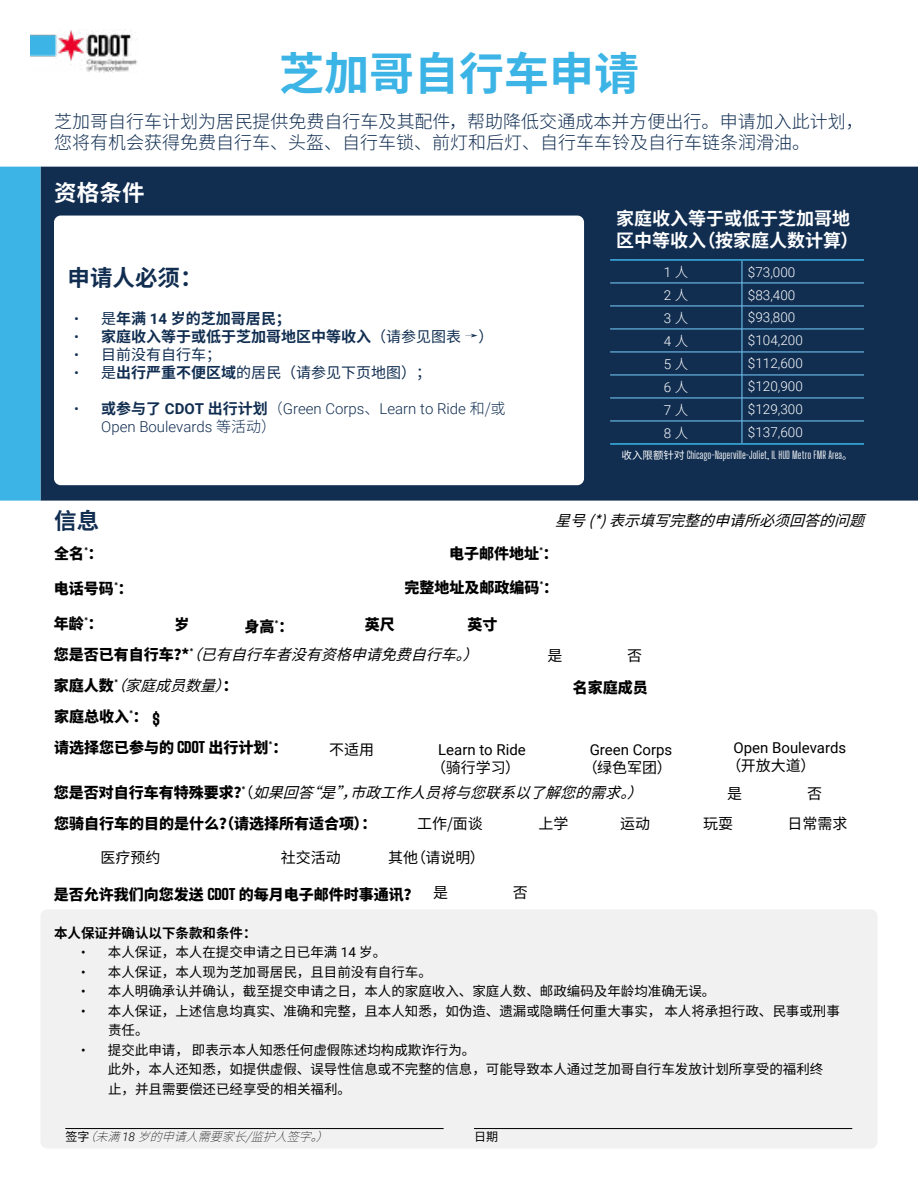
<style>
.page{position:relative;width:918px;height:1188px;background:#fff}
.page>*{position:absolute;margin:0;border:0;box-sizing:border-box;transform-origin:0 0}
.t1{font:700 45px "Noto Sans CJ Ksc";color:#3cb4e5}
.t2{font:700 22.5px "Noto Sans CJ Ksc";color:#112e51}
.t3{font:700 22.5px "Noto Sans CJ Ksc";color:#fff}
.t4{font:300 18px/21.6px "Noto Sans CJ Ksc";color:#112e51}
.t5{font:700 18px/21.6px "Noto Sans CJ Ksc";color:#fff}
.t6{font:900 15px "Noto Sans CJ Ksc";color:#000}
.t7{font:italic 15px "Noto Sans CJ Ksc";color:#000}
.t8{font:300 15px/18px "Roboto";color:#112e51}
.t9{font:15px "Noto Sans CJ Ksc";color:#000}
.t10{font:700 15px "Noto Sans CJ Ksc";color:#112e51}
.t11{font:15px "Roboto";color:#000}
.t12{font:15px "Noto Sans CJ Ksc";color:#112e51}
.t13{font:700 15px "Big Shoulders Display";color:#000;scale:.95 1}
.t14{font:13.5px/19.5px "Noto Sans CJ Ksc";color:#000}
.t15{font:300 13.5px "Roboto";color:#fff}
.t16{font:700 13.5px "Noto Sans CJ Ksc";color:#000}
.t17{font:italic 100 12px "Noto Sans CJ Ksc";color:#000}
.t18{font:12px "Noto Sans CJ Ksc";color:#000}
.t19{font:10.5px "Big Shoulders Display";color:#fff}
.s1{font-family:"Roboto";font-weight:300}
.s2{font-weight:400}
.s3{font-family:"Roboto"}
.s4{font-family:"Big Shoulders Display";font-weight:400}
.s5{font-weight:700}
.s6{font-family:"Noto Sans CJ Ksc";font-weight:700}
.s7{font-family:"Noto Sans CJ Ksc"}
.s8{font-family:"Big Shoulders Display";font-weight:700}
.s9{font-weight:900;font-style:normal}
.s10{font-family:"Big Shoulders Display"}
.s11{font-style:normal}
.s12{font-family:"Big Shoulders Display";font-weight:700;font-style:normal}
.s13{font-weight:400;font-style:normal}
</style>
<div class="page">
<div style="left:40px;top:909px;width:838px;height:240px;background:#f1f1f1;border-radius:7px"></div>
<div style="left:41px;top:167px;width:876px;height:333px;background:#112e51"></div>
<div style="left:40px;top:167px;width:878px;height:334px;border:2px solid #112e51"></div>
<div style="left:1px;top:167px;width:39px;height:333px;background:#3cb4e5"></div>
<div style="left:0;top:167px;width:40px;height:334px;border:2px solid #3cb4e5"></div>
<img style="left:30px;top:30px;width:108px;height:42px">
<div style="left:54px;top:216px;width:530px;height:269px;background:#fff;border-radius:7px"></div>
<hr style="left:610px;top:443px;width:132px;height:2px;background:#3cb4e5">
<hr style="left:742px;top:443px;width:122px;height:2px;background:#3cb4e5">
<hr style="left:610px;top:259px;width:132px;height:2px;background:#3cb4e5">
<hr style="left:742px;top:259px;width:122px;height:2px;background:#3cb4e5">
<hr style="left:610px;top:283px;width:132px;height:1px;background:#7ad1ff">
<hr style="left:742px;top:283px;width:122px;height:1px;background:#7ad1ff">
<hr style="left:610px;top:306px;width:132px;height:1px;background:#7ad1ff">
<hr style="left:742px;top:306px;width:122px;height:1px;background:#7ad1ff">
<hr style="left:610px;top:329px;width:132px;height:1px;background:#7ad1ff">
<hr style="left:742px;top:329px;width:122px;height:1px;background:#7ad1ff">
<hr style="left:610px;top:352px;width:132px;height:1px;background:#7ad1ff">
<hr style="left:742px;top:352px;width:122px;height:1px;background:#7ad1ff">
<hr style="left:610px;top:375px;width:132px;height:1px;background:#7ad1ff">
<hr style="left:742px;top:375px;width:122px;height:1px;background:#7ad1ff">
<hr style="left:610px;top:398px;width:132px;height:1px;background:#7ad1ff">
<hr style="left:742px;top:398px;width:122px;height:1px;background:#7ad1ff">
<hr style="left:610px;top:421px;width:132px;height:1px;background:#7ad1ff">
<hr style="left:742px;top:421px;width:122px;height:1px;background:#7ad1ff">
<svg style="left:742px;top:261px;width:1px;height:182px"></svg>
<hr style="left:65px;top:1128px;width:379px;height:1px;background:#000">
<hr style="left:474px;top:1128px;width:378px;height:1px;background:#000">
<h1 class="t1" style="left:279px;top:48px;width:361px">芝加哥自行车申请</h1>
<h3 class="t4" style="left:54px;top:111px;width:811px">芝加哥自行车计划为居民提供免费自行车及其配件，帮助降低交通成本并方便出行。申请加入此计划，您将有机会获得免费自行车、头盔、自行车锁、前灯和后灯、自行车车铃及自行车链条润滑油。</h3>
<h2 class="t3" style="left:54px;top:180px;width:92px">资格条件</h2>
<h2 class="t2" style="left:68px;top:266px;width:136px">申请人必须：</h2>
<p class="t10" style="left:74px;top:310px;width:218px"><span class="s1">•</span> <span class="s2">是</span>年满 <span class="s3">14</span> 岁的芝加哥居民；</p>
<p class="t10" style="left:74px;top:328px;width:421px"><span class="s1">•</span> 家庭收入等于或低于芝加哥地区中等收入<span class="s2">（请参见图表</span> <span class="s4">→</span><span class="s2">）</span></p>
<p class="t12" style="left:74px;top:346px;width:148px"><span class="s1">•</span> 目前没有自行车；</p>
<p class="t12" style="left:74px;top:364px;width:358px"><span class="s1">•</span> 是<span class="s5">出行严重不便区域</span>的居民（请参见下页地图）；</p>
<p class="t8" style="left:101px;top:399px;width:406px;text-indent:-27px">• <span class="s6">或参与了</span> <span class="s5">CDOT</span> <span class="s6">出行计划</span><span class="s7">（</span>Green Corps<span class="s7">、</span>Learn to Ride <span class="s7">和/或<br></span>Open Boulevards <span class="s7">等活动）</span></p>
<h2 class="t2" style="left:54px;top:508px;width:47px">信息</h2>
<h3 class="t5" style="left:616px;top:208px;width:244px">家庭收入等于或低于芝加哥地区中等收入（按家庭人数计算）</h3>
<p class="t15" style="left:664px;top:263px;width:26px">1 <span class="s7">人</span></p>
<p class="t15" style="left:748px;top:262px;width:49px">$73,000</p>
<p class="t15" style="left:664px;top:286px;width:26px">2 <span class="s7">人</span></p>
<p class="t15" style="left:748px;top:285px;width:49px">$83,400</p>
<p class="t15" style="left:664px;top:308px;width:26px">3 <span class="s7">人</span></p>
<p class="t15" style="left:748px;top:308px;width:49px">$93,800</p>
<p class="t15" style="left:664px;top:331px;width:26px">4 <span class="s7">人</span></p>
<p class="t15" style="left:748px;top:331px;width:56px">$104,200</p>
<p class="t15" style="left:664px;top:354px;width:26px">5 <span class="s7">人</span></p>
<p class="t15" style="left:748px;top:354px;width:56px">$112,600</p>
<p class="t15" style="left:664px;top:377px;width:26px">6 <span class="s7">人</span></p>
<p class="t15" style="left:748px;top:377px;width:56px">$120,900</p>
<p class="t15" style="left:664px;top:400px;width:26px">7 <span class="s7">人</span></p>
<p class="t15" style="left:748px;top:400px;width:56px">$129,300</p>
<p class="t15" style="left:664px;top:423px;width:26px">8 <span class="s7">人</span></p>
<p class="t15" style="left:748px;top:423px;width:56px">$137,600</p>
<p class="t19" style="left:622px;top:449px;width:232px"><span class="s7">收入限额针对</span> Chicago-Naperville-Joliet, IL HUD Metro FMR Area<span class="s7">。</span></p>
<p class="t7" style="left:555px;top:512px;width:322px">星号(*)表示填写完整的申请所必须回答的问题</p>
<p class="t6" style="left:54px;top:545px;width:50px">全名<span class="s8">*</span>：</p>
<p class="t6" style="left:449px;top:545px;width:110px">电子邮件地址<span class="s8">*</span>：</p>
<p class="t6" style="left:54px;top:580px;width:80px">电话号码<span class="s8">*</span>：</p>
<p class="t6" style="left:404px;top:579px;width:155px">完整地址及邮政编码<span class="s8">*</span>：</p>
<p class="t6" style="left:54px;top:615px;width:50px">年龄<span class="s8">*</span>：</p>
<p class="t6" style="left:174px;top:616px;width:16px">岁</p>
<p class="t6" style="left:245px;top:618px;width:50px">身高<span class="s8">*</span>：</p>
<p class="t6" style="left:365px;top:616px;width:31px">英尺</p>
<p class="t6" style="left:468px;top:616px;width:31px">英寸</p>
<p class="t7" style="left:54px;top:646px;width:437px"><span class="s9">您是否已有自行车？ *</span> （已有自行车者没有资格申请免费自行车。）</p>
<p class="t13" style="left:189px;top:644px;width:6px">*</p>
<p class="t9" style="left:548px;top:647px;width:16px">是</p>
<p class="t9" style="left:627px;top:647px;width:16px">否</p>
<p class="t7" style="left:54px;top:677px;width:189px"><span class="s9">家庭人数</span>（家庭成员数量）</p>
<p class="t13" style="left:114px;top:675px;width:6px">*</p>
<p class="t6" style="left:223px;top:677px;width:16px">：</p>
<p class="t6" style="left:573px;top:679px;width:76px">名家庭成员</p>
<p class="t6" style="left:54px;top:708px;width:107px">家庭总收入<span class="s8">*</span>： <span class="s10">$</span></p>
<p class="t6" style="left:54px;top:739px;width:235px">请选择您已参与的 <span class="s10">CDOT</span> 出行计划<span class="s8">*</span>：</p>
<p class="t11" style="left:438px;top:739px;width:89px">Learn to Ride</p>
<p class="t9" style="left:431px;top:759px;width:90px">（骑行学习）</p>
<p class="t9" style="left:329px;top:741px;width:46px">不适用</p>
<p class="t11" style="left:590px;top:739px;width:84px">Green Corps</p>
<p class="t9" style="left:583px;top:759px;width:90px">（绿色军团）</p>
<p class="t11" style="left:733px;top:737px;width:114px">Open Boulevards</p>
<p class="t9" style="left:727px;top:757px;width:90px">（开放大道）</p>
<p class="t7" style="left:54px;top:784px;width:601px"><span class="s9">您是否对自行车有特殊要求？</span><span class="s11">（</span><span class="s12">*</span> 如果回答“是”，市政工作人员将与您联系以了解您的需求。）</p>
<p class="t9" style="left:727px;top:785px;width:16px">是</p>
<p class="t9" style="left:807px;top:785px;width:16px">否</p>
<p class="t6" style="left:54px;top:815px;width:324px">您骑自行车的目的是什么？（请选择所有适合项）：</p>
<p class="t9" style="left:417px;top:815px;width:67px">工作/面谈</p>
<p class="t9" style="left:539px;top:815px;width:31px">上学</p>
<p class="t9" style="left:620px;top:815px;width:31px">运动</p>
<p class="t9" style="left:703px;top:815px;width:31px">玩耍</p>
<p class="t9" style="left:788px;top:815px;width:61px">日常需求</p>
<p class="t9" style="left:100px;top:849px;width:61px">医疗预约</p>
<p class="t9" style="left:281px;top:849px;width:61px">社交活动</p>
<p class="t9" style="left:388px;top:849px;width:98px">其他（请说明）</p>
<p class="t6" style="left:54px;top:886px;width:396px">是否允许我们向您发送 <span class="s10">CDOT</span> 的每月电子邮件时事通讯？ <span class="s2">是</span></p>
<p class="t9" style="left:513px;top:884px;width:16px">否</p>
<p class="t16" style="left:54px;top:925px;width:204px">本人保证并确认以下条款和条件：</p>
<p class="t14" style="left:81px;top:943px;width:307px"><span class="s3">•</span> 本人保证，本人在提交申请之日已年满 <span class="s3">14</span> 岁。</p>
<p class="t14" style="left:81px;top:962px;width:352px"><span class="s3">•</span> 本人保证，本人现为芝加哥居民，且目前没有自行车。</p>
<p class="t14" style="left:81px;top:982px;width:636px"><span class="s3">•</span> 本人明确承认并确认，截至提交申请之日，本人的家庭收入、家庭人数、邮政编码及年龄均准确无误。</p>
<p class="t14" style="left:108px;top:1001px;width:733px;text-indent:-27px"><span class="s3">•</span> 本人保证，上述信息均真实、准确和完整，且本人知悉，如伪造、遗漏或隐瞒任何重大事实， 本人将承担行政、民事或刑事责任。</p>
<p class="t14" style="left:108px;top:1040px;width:717px;text-indent:-27px"><span class="s3">•</span> 提交此申请， 即表示本人知悉任何虚假陈述均构成欺诈行为。<br>此外，本人还知悉，如提供虚假、误导性信息或不完整的信息，可能导致本人通过芝加哥自行车发放计划所享受的福利终止，并且需要偿还已经享受的相关福利。</p>
<p class="t17" style="left:65px;top:1130px;width:274px"><span class="s13">签字</span>（未满 <span class="s1">1 8</span> 岁的申请人需要家长/监护人签字。）</p>
<p class="t18" style="left:474px;top:1130px;width:25px">日期</p>
</div>
